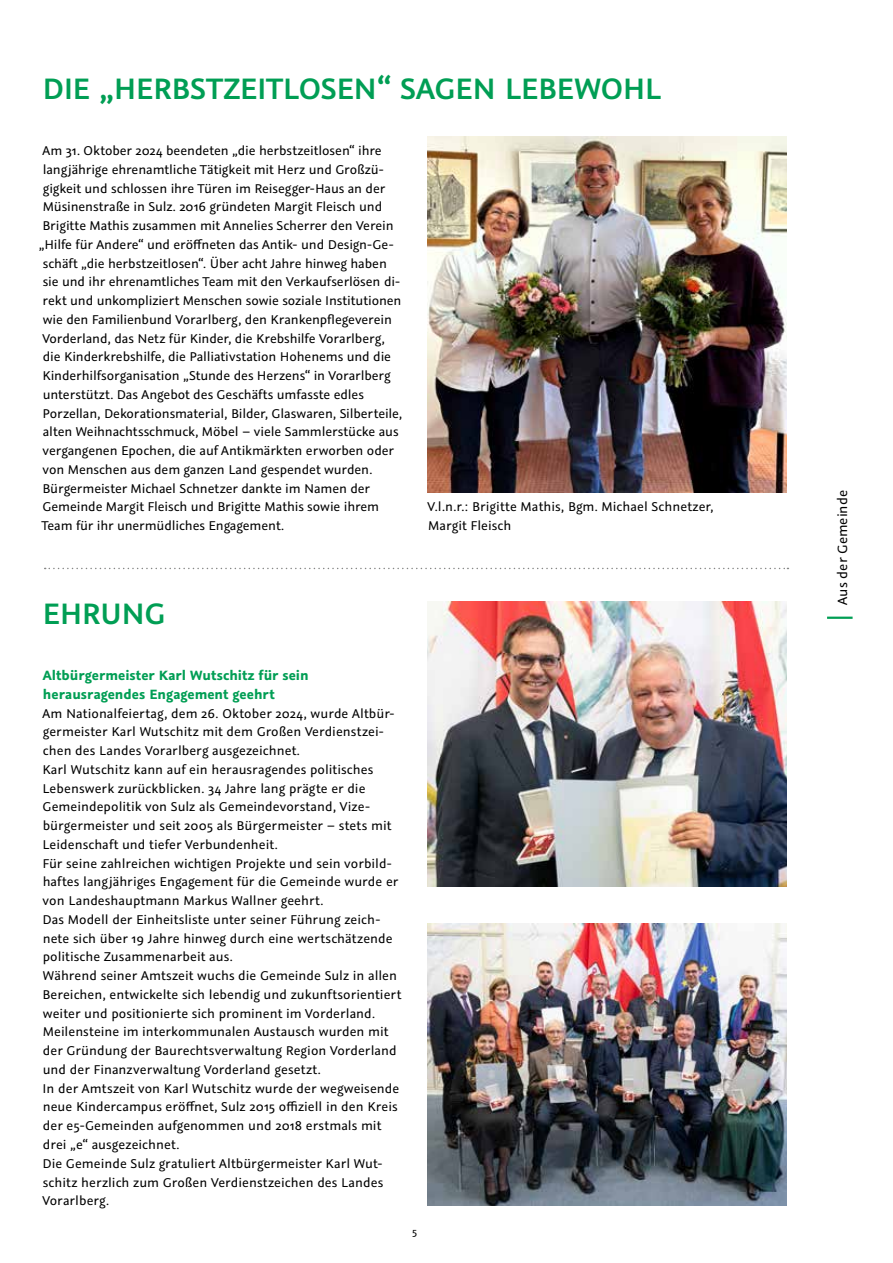
<style>
.page{position:relative;width:893px;height:1263px;background:#fff}
.page>*{position:absolute;margin:0;border:0;box-sizing:border-box;transform-origin:0 0}
.t1{font:600 33px "Graublau Sans";letter-spacing:-.01em;color:#009e54}
.t2{font:700 15px/18.8px "Graublau Sans";letter-spacing:.005em;color:#009e54}
.t3{font:15px "Graublau Sans";color:#000}
.t4{font:14.25px/18.8px "Graublau Sans";color:#000}
.t5{font:11.25px "Graublau Sans";color:#000}
</style>
<div class="page">
<hr style="left:827px;top:617px;width:26px;height:2px;background:#009e54">
<svg style="left:45px;top:568px;width:743px;height:1px"></svg>
<img style="left:428px;top:602px;width:359px;height:285px">
<img style="left:428px;top:924px;width:359px;height:281px">
<img style="left:428px;top:136px;width:359px;height:356px">
<h1 class="t1" style="left:43px;top:69px;width:556px">DIE „HERBSTZEITLOSEN“ SAG EN LEBEWOH</h1>
<h1 class="t1" style="left:645px;top:69px;width:18px">L</h1>
<p class="t4" style="left:39px;top:141px;width:365px">Am 31. Oktober 2024 beendeten „die herbstzeitlosen“ ihre langjährige ehrenamtliche Tätigkeit mit Herz und Großzü&shy;gigkeit und schlossen ihre Türen im Reisegger-Haus an der Müsinenstraße in Sulz. 2016 gründeten Margit Fleisch und Brigitte Mathis zusammen mit Annelies Scherrer den Verein „Hilfe für Andere“ und eröffneten das Antik- und Design-Ge&shy;schäft „die herbstzeitlosen“. Über acht Jahre hinweg haben sie und ihr ehrenamtliches Team mit den Verkaufserlösen di&shy;rekt und unkompliziert Menschen sowie soziale Institutionen wie den Familienbund Vorarlberg, den Krankenpflegeverein Vorderland, das Netz für Kinder, die Krebshilfe Vorarlberg, die Kinderkrebshilfe, die Palliativstation Hohenems und die Kinderhilfsorganisation „Stunde des Herzens“ in Vorarlberg unterstützt. Das Angebot des Geschäfts umfasste edles Porzellan, Dekorationsmaterial, Bilder, Glaswaren, Silberteile, alten Weihnachtsschmuck, Möbel – viele Sammlerstücke aus vergangenen Epochen, die auf Antikmärkten erworben oder von Menschen aus dem ganzen Land gespendet wurden.<br>Bürgermeister Michael Schnetzer dankte im Namen der Gemeinde Margit Fleisch und Brigitte Mathis sowie ihrem Team für ihr unermüdliches Engagement.</p>
<p class="t4" style="left:428px;top:497px;width:288px">V.l.n.r.: Brigitte Mathis, Bgm. Michael Schnetzer,<br>Margit Fleisch</p>
<h1 class="t1" style="left:43px;top:594px;width:124px">EHRUNG</h1>
<p class="t2" style="left:43px;top:666px;width:267px">Altbürgermeister Karl Wutschitz für sein herausragendes Engagement geehrt</p>
<p class="t4" style="left:42px;top:704px;width:360px">Am Nationalfeiertag, dem 26. Oktober 2024, wurde Altbür&shy;germeister Karl Wutschitz mit dem Großen Verdienstzei&shy;chen des Landes Vorarlberg ausgezeichnet.<br>Karl Wutschitz kann auf ein herausragendes politisches Lebenswerk zurückblicken. 34 Jahre lang prägte er die Gemeindepolitik von Sulz als Gemeindevorstand, Vize&shy;bürgermeister und seit 2005 als Bürgermeister – stets mit Leidenschaft und tiefer Verbundenheit.<br>Für seine zahlreichen wichtigen Projekte und sein vorbild&shy;haftes langjähriges Engagement für die Gemeinde wurde er von Landeshauptmann Markus Wallner geehrt.<br>Das Modell der Einheitsliste unter seiner Führung zeich&shy;nete sich über 19 Jahre hinweg durch eine wertschätzende politische Zusammenarbeit aus.<br>Während seiner Amtszeit wuchs die Gemeinde Sulz in allen Bereichen, entwickelte sich lebendig und zukunftsorientiert weiter und positionierte sich prominent im Vorderland.<br>Meilensteine im interkommunalen Austausch wurden mit der Gründung der Baurechtsverwaltung Region Vorderland und der Finanzverwaltung Vorderland gesetzt.<br>In der Amtszeit von Karl Wutschitz wurde der wegweisende neue Kindercampus eröffnet, Sulz 2015 offiziell in den Kreis der e5-Gemeinden aufgenommen und 2018 erstmals mit drei „e“ ausgezeichnet.<br>Die Gemeinde Sulz gratuliert Altbürgermeister Karl Wut&shy;schitz herzlich zum Großen Verdienstzeichen des Landes Vorarlberg.</p>
<p class="t5" style="left:412px;top:1224px;width:6px">5</p>
<p class="t3" style="left:834px;top:605px;width:116px;rotate:-90deg">Aus der Gemeinde</p>
</div>
